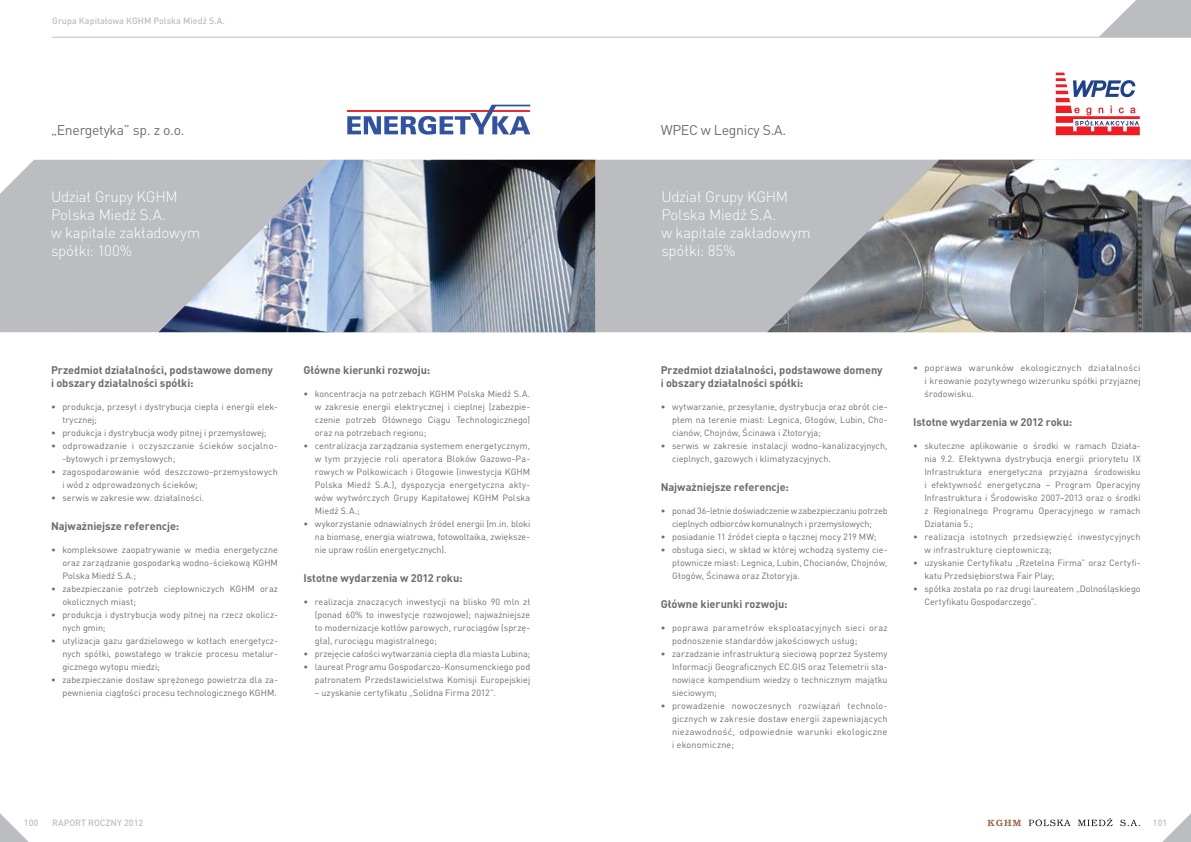
<style>
.page{position:relative;width:1191px;height:842px;background:#fff}
.page>*{position:absolute;margin:0;border:0;box-sizing:border-box;transform-origin:0 0}
.t1{font:300 15px/18px "DIN Pro";letter-spacing:-.015em;color:#fff}
.t2{font:14px "DIN Pro";letter-spacing:-.02em;color:#6c6d70}
.t3{font:700 11px/13px "DIN Pro";letter-spacing:-.005em;color:#6c6d70}
.t4{font:9px/13px "DIN Pro";letter-spacing:.005em;color:#6c6d70;text-align:justify}
.t5{font:9px/13px "DIN Pro";letter-spacing:.005em;color:#6c6d70;text-align:justify;scale:1.05 1}
.t6{font:9px/13px "DIN Pro";letter-spacing:-.02em;color:#6c6d70;text-align:center}
.t7{font:9px/13px "DIN Pro";letter-spacing:.025em;color:#6c6d70}
.t8{font:500 9px "DIN Pro";color:#bcbdc0}
</style>
<div class="page">
<svg style="left:1028px;top:819px;width:42px;height:7px"></svg>
<svg style="left:1077px;top:818px;width:35px;height:8px"></svg>
<svg style="left:1120px;top:819px;width:19px;height:7px"></svg>
<svg style="left:987px;top:819px;width:34px;height:7px"></svg>
<svg style="left:1162px;top:813px;width:29px;height:29px"></svg>
<svg style="left:0;top:813px;width:29px;height:29px"></svg>
<svg style="left:1098px;top:0;width:93px;height:37px"></svg>
<hr style="left:52px;top:37px;width:1139px;height:1px;background:#bcbdc0">
<img style="left:939px;top:160px;width:252px;height:172px">
<img style="left:331px;top:160px;width:264px;height:172px">
<svg style="left:347px;top:105px;width:183px;height:30px"></svg>
<svg style="left:1055px;top:73px;width:84px;height:62px"></svg>
<svg style="left:0;top:160px;width:331px;height:172px;background:#b5b9c2"></svg>
<svg style="left:0;top:160px;width:34px;height:34px"></svg>
<svg style="left:595px;top:160px;width:344px;height:172px;background:#aeb0b2"></svg>
<p class="t8" style="left:52px;top:14px;width:174px">Grupa Kapitałowa KGHM Polska Miedź S.A.</p>
<h2 class="t2" style="left:51px;top:121px;width:135px">„Energetyka” sp. z o.o.</h2>
<h2 class="t2" style="left:660px;top:121px;width:127px">WPEC w Legnicy S.A.</h2>
<h1 class="t1" style="left:51px;top:187px;width:151px">Udział Grupy KGHM<br>Polska Miedź S.A.<br>w kapitale zakładowym spółki: 100%</h1>
<h1 class="t1" style="left:661px;top:187px;width:151px">Udział Grupy KGHM<br>Polska Miedź S.A.<br>w kapitale zakładowym spółki: 85%</h1>
<p class="t3" style="left:51px;top:363px;width:223px">Przedmiot działalności, podstawowe domeny i obszary działalności spółki:</p>
<p class="t4" style="left:62px;top:400px;width:217px;text-indent:-11px">• produkcja, przesył i dystrybucja ciepła i energii elek&shy;trycznej;</p>
<p class="t4" style="left:51px;top:426px;width:217px">• produkcja i dystrybucja wody pitnej i przemysłowej;</p>
<p class="t4" style="left:62px;top:439px;width:217px;text-indent:-11px">• odprowadzanie i oczyszczanie ścieków socjalno--bytowych i przemysłowych;</p>
<p class="t4" style="left:62px;top:465px;width:217px;text-indent:-11px">• zagospodarowanie wód deszczowo-przemysłowych i wód z odprowadzonych ścieków;</p>
<p class="t4" style="left:51px;top:491px;width:155px">• serwis w zakresie ww. działalności.</p>
<p class="t3" style="left:51px;top:519px;width:130px">Najważniejsze referencje:</p>
<p class="t4" style="left:62px;top:543px;width:217px;text-indent:-11px">• kompleksowe zaopatrywanie w media energetyczne oraz zarządzanie gospodarką wodno-ściekową KGHM Polska Miedź S.A.;</p>
<p class="t4" style="left:62px;top:582px;width:217px;text-indent:-11px">• zabezpieczanie potrzeb ciepłowniczych KGHM oraz okolicznych miast;</p>
<p class="t4" style="left:62px;top:608px;width:217px;text-indent:-11px">• produkcja i dystrybucja wody pitnej na rzecz okolicz&shy;nych gmin;</p>
<p class="t4" style="left:62px;top:634px;width:217px;text-indent:-11px">• utylizacja gazu gardzielowego w kotłach energetycz&shy;nych spółki, powstałego w trakcie procesu metalur&shy;gicznego wytopu miedzi;</p>
<p class="t4" style="left:51px;top:673px;width:228px;text-align:right">• zabezpieczanie dostaw sprężonego powietrza dla za&shy;pewnienia ciągłości procesu technologicznego KGHM.</p>
<p class="t3" style="left:303px;top:363px;width:128px">Główne kierunki rozwoju:</p>
<p class="t4" style="left:315px;top:387px;width:217px;text-indent:-11px">• koncentracja na potrzebach KGHM Polska Miedź S.A. w zakresie energii elektrycznej i cieplnej (zabezpie&shy;czenie potrzeb Głównego Ciągu Technologicznego) oraz na potrzebach regionu;</p>
<p class="t4" style="left:315px;top:439px;width:217px;text-indent:-11px">• centralizacja zarządzania systemem energetycznym, w tym przyjęcie roli operatora Bloków Gazowo-Pa&shy;rowych w Polkowicach i Głogowie (inwestycja KGHM Polska Miedź S.A.), dyspozycja energetyczna akty&shy;wów wytwórczych Grupy Kapitałowej KGHM Polska Miedź S.A.;</p>
<p class="t4" style="left:315px;top:517px;width:217px;text-indent:-11px">• wykorzystanie odnawialnych źródeł energii (m.in. bloki na biomasę, energia wiatrowa, fotowoltaika, zwiększe&shy;nie upraw roślin energetycznych).</p>
<p class="t3" style="left:303px;top:571px;width:161px">Istotne wydarzenia w 2012 roku:</p>
<p class="t4" style="left:315px;top:595px;width:217px;text-indent:-11px">• realizacja znaczących inwestycji na blisko 90 mln zł (ponad 60% to inwestycje rozwojowe); najważniejsze to modernizacje kotłów parowych, rurociągów (sprzę&shy;gła), rurociągu magistralnego;</p>
<p class="t4" style="left:303px;top:647px;width:228px">• przejęcie całości wytwarzania ciepła dla miasta Lubina;</p>
<p class="t4" style="left:303px;top:660px;width:228px;text-align:right">• laureat Programu Gospodarczo-Konsumenckiego pod patronatem Przedstawicielstwa Komisji Europejskiej</p>
<p class="t4" style="left:315px;top:686px;width:183px">– uzyskanie certyfikatu „Solidna Firma 2012”.</p>
<p class="t3" style="left:660px;top:363px;width:223px">Przedmiot działalności, podstawowe domeny i obszary działalności spółki:</p>
<p class="t4" style="left:672px;top:400px;width:217px;text-indent:-11px">• wytwarzanie, przesyłanie, dystrybucja oraz obrót cie&shy;płem na terenie miast: Legnica, Głogów, Lubin, Cho&shy;cianów, Chojnów, Ścinawa i Złotoryja;</p>
<p class="t4" style="left:672px;top:439px;width:217px;text-indent:-11px">• serwis w zakresie instalacji wodno-kanalizacyjnych, cieplnych, gazowych i klimatyzacyjnych.</p>
<p class="t3" style="left:660px;top:480px;width:130px">Najważniejsze referencje:</p>
<p class="t6" style="left:660px;top:504px;width:228px">• ponad 36-letnie doświadczenie w zabezpieczaniu potrzeb cieplnych odbiorców komunalnych i przemysłowych;</p>
<p class="t4" style="left:660px;top:530px;width:217px">• posiadanie 11 źródeł ciepła o łącznej mocy 219 MW;</p>
<p class="t4" style="left:672px;top:543px;width:217px;text-indent:-11px">• obsługa sieci, w skład w której wchodzą systemy cie&shy;płownicze miast: Legnica, Lubin, Chocianów, Chojnów, Głogów, Ścinawa oraz Złotoryja.</p>
<p class="t3" style="left:660px;top:597px;width:128px">Główne kierunki rozwoju:</p>
<p class="t7" style="left:672px;top:621px;width:217px;text-indent:-11px">• poprawa parametrów eksploatacyjnych sieci oraz podnoszenie standardów jakościowych usług;</p>
<p class="t4" style="left:672px;top:647px;width:217px;text-indent:-11px">• zarzadzanie infrastrukturą sieciową poprzez Systemy Informacji Geograficznych EC.GIS oraz Telemetrii sta&shy;nowiące kompendium wiedzy o technicznym majątku sieciowym;</p>
<p class="t4" style="left:672px;top:699px;width:217px;text-indent:-11px">• prowadzenie nowoczesnych rozwiązań technolo&shy;gicznych w zakresie dostaw energii zapewniających niezawodność, odpowiednie warunki ekologiczne i ekonomiczne;</p>
<p class="t5" style="left:924px;top:361px;width:207px;text-indent:-11px">• poprawa warunków ekologicznych działalności i kreowanie pozytywnego wizerunku spółki przyjaznej środowisku.</p>
<p class="t3" style="left:913px;top:415px;width:161px">Istotne wydarzenia w 2012 roku:</p>
<p class="t4" style="left:924px;top:439px;width:218px;text-indent:-11px">• skuteczne aplikowanie o środki w ramach Działa&shy;nia 9.2. Efektywna dystrybucja energii priorytetu IX Infrastruktura energetyczna przyjazna środowisku i efektywność energetyczna – Program Operacyjny Infrastruktura i Środowisko 2007–2013 oraz o środki z Regionalnego Programu Operacyjnego w ramach Działania 5.;</p>
<p class="t4" style="left:924px;top:530px;width:218px;text-indent:-11px">• realizacja istotnych przedsięwzięć inwestycyjnych w infrastrukturę ciepłowniczą;</p>
<p class="t4" style="left:924px;top:556px;width:218px;text-indent:-11px">• uzyskanie Certyfikatu „Rzetelna Firma” oraz Certyfi&shy;katu Przedsiębiorstwa Fair Play;</p>
<p class="t4" style="left:924px;top:582px;width:218px;text-indent:-11px">• spółka została po raz drugi laureatem „Dolnośląskiego<br>Certyfikatu Gospodarczego”.</p>
<p class="t8" style="left:24px;top:817px;width:16px">100</p>
<p class="t8" style="left:52px;top:817px;width:93px">RAPORT ROCZNY 2012</p>
<p class="t8" style="left:1152px;top:817px;width:16px">101</p>
</div>
